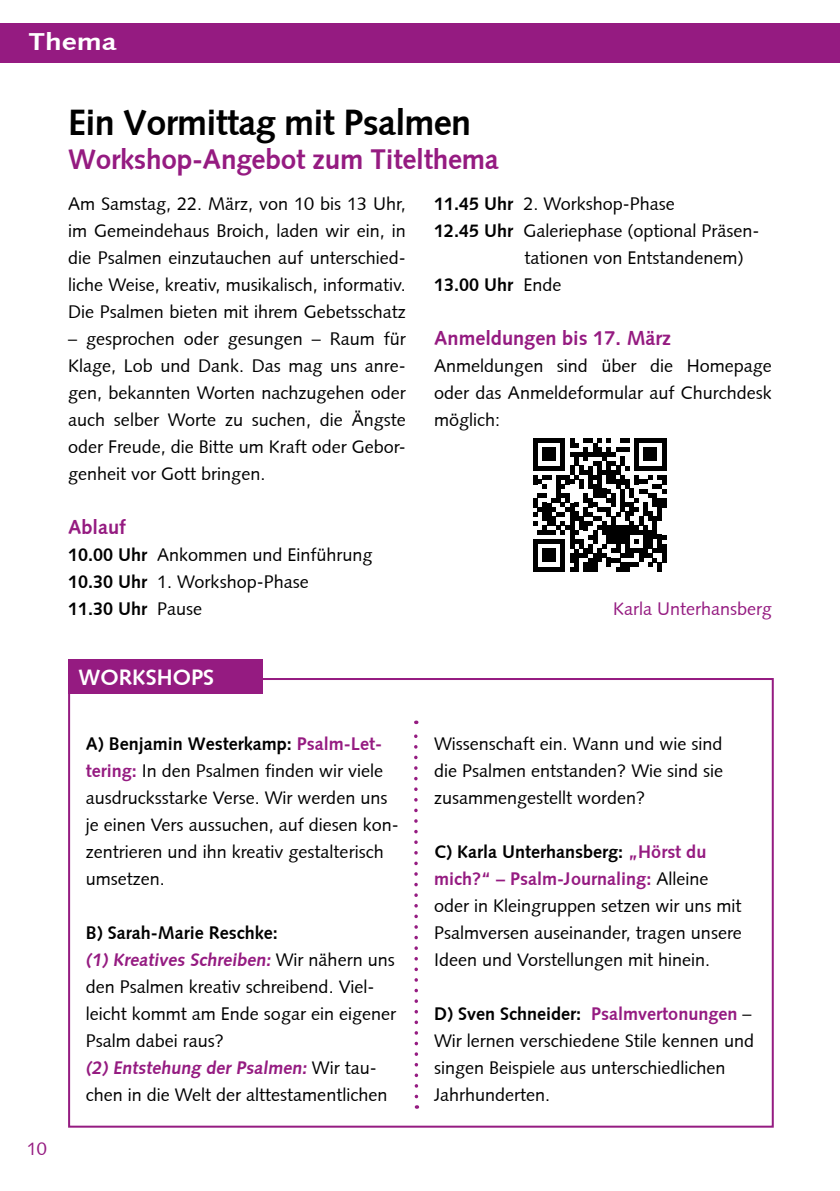
<style>
.page{position:relative;width:840px;height:1191px;background:#fff}
.page>*{position:absolute;margin:0;border:0;box-sizing:border-box;transform-origin:0 0}
.t1{font:700 36px "Syntax";letter-spacing:-.02em;color:#000}
.t2{font:700 28px "Syntax";letter-spacing:-.01em;color:#951b81}
.t3{font:700 24px "Syntax";color:#fff;scale:1.25 1}
.t4{font:700 22px "Syntax";color:#fff}
.t5{font:700 20px "Syntax";color:#951b81}
.t6{font:18px/27px "Syntax";color:#000}
.t7{font:18px "Syntax";color:#951b81}
.t8{font:700 18px "Syntax";color:#000}
.s1{font-weight:700}
.s2{font-weight:400}
.s3{font-weight:700;color:#951b81}
</style>
<div class="page">
<div style="left:0;top:23px;width:839px;height:39px;background:#951b81"></div>
<div style="left:68px;top:659px;width:194px;height:35px;background:#951b81"></div>
<svg style="left:414px;top:720px;width:5px;height:388px"></svg>
<svg style="left:533px;top:438px;width:133px;height:133px"></svg>
<div style="left:661px;top:544px;width:5px;height:18px;background:#000"></div>
<h3 class="t3" style="left:28px;top:28px;width:72px">Thema</h3>
<h1 class="t1" style="left:68px;top:102px;width:404px">Ein Vormittag mit Psalmen</h1>
<h2 class="t2" style="left:68px;top:143px;width:432px">Workshop-Angebot zum Titelthema</h2>
<p class="t6" style="left:68px;top:190px;width:339px;text-align:justify">Am Samstag, 22. März, von 10 bis 13 Uhr, im Gemeindehaus Broich, laden wir ein, in die Psalmen einzutauchen auf unterschied&shy;liche Weise, kreativ, musikalisch, informativ.<br>Die Psalmen bieten mit ihrem Gebetsschatz</p>
<p class="t6" style="left:68px;top:325px;width:339px;text-align:justify">– gesprochen oder gesungen – Raum für Klage, Lob und Dank. Das mag uns anre&shy;gen, bekannten Worten nachzugehen oder auch selber Worte zu suchen, die Ängste oder Freude, die Bitte um Kraft oder Gebor&shy;genheit vor Gott bringen.</p>
<p class="t5" style="left:68px;top:516px;width:59px">Ablauf</p>
<p class="t6" style="left:68px;top:541px;width:306px"><span class="s1">10.00 Uhr</span> Ankommen und Einführung<br><span class="s1">10.30 Uhr</span> 1. Workshop-Phase<br><span class="s1">11.30 Uhr</span> Pause</p>
<p class="t6" style="left:434px;top:190px;width:242px"><span class="s1">11.45 Uhr</span> 2. Workshop-Phase</p>
<p class="t6" style="left:434px;top:217px;width:327px"><span class="s1">12.45 Uhr</span> Galeriephase (optional Präsen-</p>
<p class="t6" style="left:524px;top:244px;width:221px">tationen von Entstandenem)</p>
<p class="t8" style="left:434px;top:275px;width:129px">13.00 Uhr <span class="s2">Ende</span></p>
<p class="t5" style="left:434px;top:327px;width:238px">Anmeldungen bis 17. März</p>
<p class="t6" style="left:434px;top:352px;width:339px;text-align:justify">Anmeldungen sind über die Homepage oder das Anmeldeformular auf Churchdesk möglich:</p>
<p class="t7" style="left:612px;top:598px;width:160px">Karla Unterhansberg</p>
<p class="t7" style="left:27px;top:1138px;width:22px">10</p>
<p class="t4" style="left:78px;top:665px;width:137px">WORKSHOPS</p>
<p class="t6" style="left:86px;top:730px;width:314px"><span class="s1">A) Benjamin Westerkamp:</span> <span class="s3">Psalm-Let&shy;tering:</span> In den Psalmen finden wir viele ausdrucksstarke Verse. Wir werden uns je einen Vers aussuchen, auf diesen kon&shy;zentrieren und ihn kreativ gestalterisch umsetzen.</p>
<p class="t6" style="left:86px;top:919px;width:312px"><span class="s1">B) Sarah-Marie Reschke:<br></span><span class="s3">(1) Kreatives Schreiben:</span> Wir nähern uns den Psalmen kreativ schreibend. Viel&shy;leicht kommt am Ende sogar ein eigener Psalm dabei raus?<br><span class="s3">(2) Entstehung der Psalmen:</span> Wir tau&shy;chen in die Welt der alttestamentlichen</p>
<p class="t6" style="left:434px;top:730px;width:290px;text-align:justify">Wissenschaft ein. Wann und wie sind die Psalmen entstanden? Wie sind sie zusammengestellt worden?</p>
<p class="t6" style="left:434px;top:838px;width:309px"><span class="s1">C) Karla Unterhansberg:</span> <span class="s3">„Hörst du mich?“ – Psalm-Journaling:</span> Alleine oder in Kleingruppen setzen wir uns mit Psalmversen auseinander, tragen unsere Ideen und Vorstellungen mit hinein.</p>
<p class="t6" style="left:434px;top:1000px;width:321px"><span class="s1">D) Sven Schneider:</span> <span class="s3">Psalmvertonungen</span> – Wir lernen verschiedene Stile kennen und singen Beispiele aus unterschiedlichen Jahrhunderten.</p>
</div>
